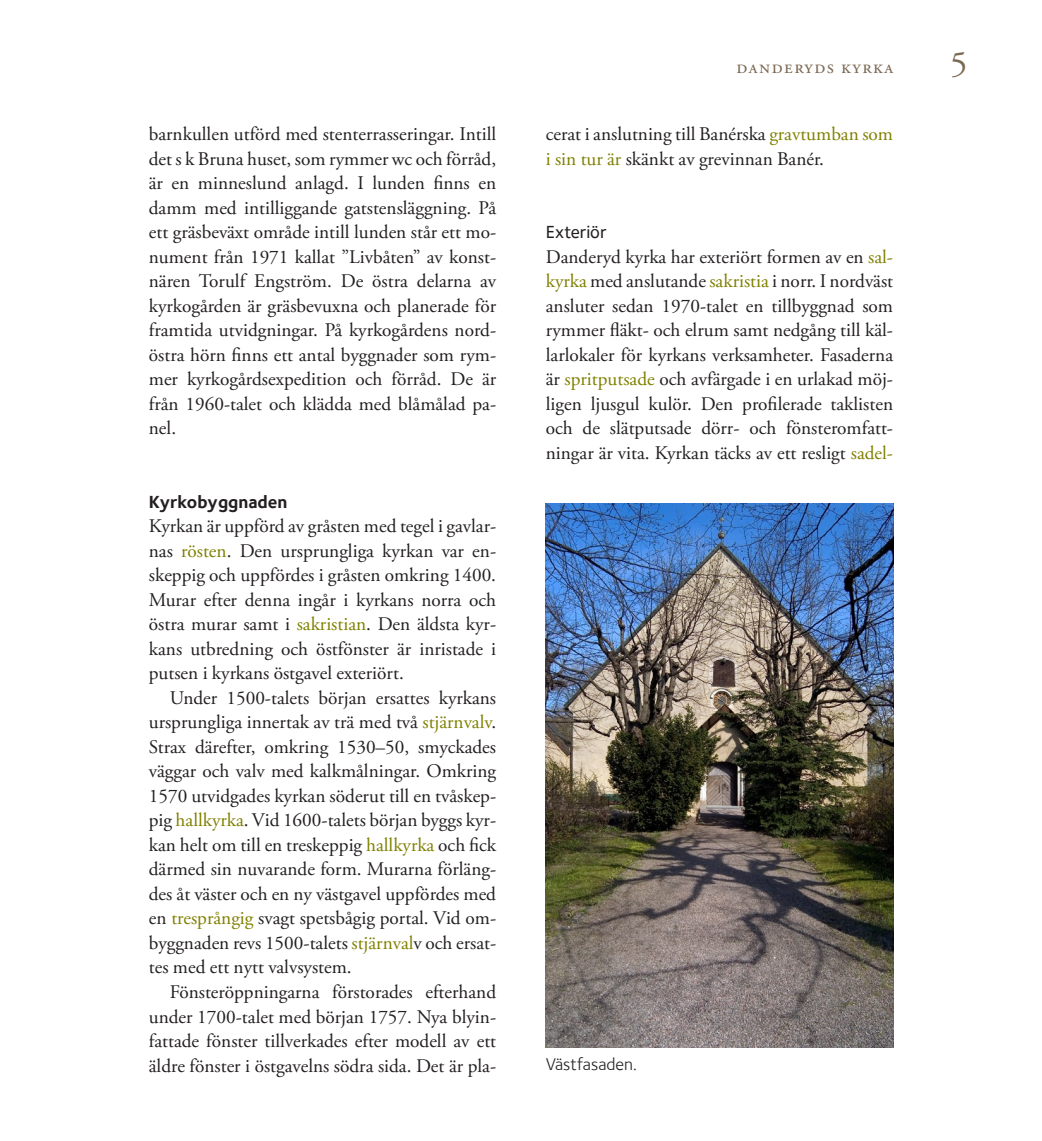
<style>
.page{position:relative;width:1042px;height:1141px;background:#fff}
.page>*{position:absolute;margin:0;border:0;box-sizing:border-box;transform-origin:0 0}
.Bröd_utan_indrag{font:35px "Adobe Garamond Pro";color:#7c6954}
.Bröd_med_indrag{font:19.25px/24.5px "Adobe Garamond Pro";color:#231f20;text-align:justify}
.Bröd_utan_indrag-2{font:19.25px/24.5px "Adobe Garamond Pro";color:#231f20;text-align:justify}
.Bröd_utan_indrag-3{font:19.25px "Adobe Garamond Pro";letter-spacing:.075em;color:#7c6954}
.Rubrik_3_gemena_svar{font:700 18.03px "Foundry Sterling";color:#231f20}
.Rubrik_4_gemena_svar{font:500 18.03px "Foundry Sterling";color:#231f20}
.Bildtext{font:17.5px "Foundry Sterling";letter-spacing:-.015em;color:#231f20}
.s1{color:#808000}
</style>
<div class="page">
<img style="left:546px;top:503px;width:347px;height:545px">
<p class="Bröd_med_indrag" style="left:149px;top:123px;width:349px">barnkullen utförd med stenterrasseringar. Intill det s k Bruna huset, som rymmer wc och förråd, är en minneslund anlagd. I lunden finns en damm med intilliggande gatstensläggning. På ett gräsbeväxt område intill lunden står ett mo&shy;nument från 1971 kallat ”Livbåten” av konst&shy;nären Torulf Engström. De östra delarna av kyrkogården är gräsbevuxna och planerade för framtida utvidgningar. På kyrkogårdens nord&shy;östra hörn finns ett antal byggnader som rym&shy;mer kyrkogårdsexpedition och förråd. De är från 1960-talet och klädda med blåmålad pa&shy;nel.</p>
<p class="Rubrik_3_gemena_svar" style="left:149px;top:491px;width:140px">Kyrkobyggnaden</p>
<p class="Bröd_utan_indrag-2" style="left:149px;top:515px;width:349px">Kyrkan är uppförd av gråsten med tegel i gavlar&shy;nas <span class="s1">rösten</span>. Den ursprungliga kyrkan var en&shy;skeppig och uppfördes i gråsten omkring 1400.<br>Murar efter denna ingår i kyrkans norra och östra murar samt i <span class="s1">sakristian</span>. Den äldsta kyr&shy;kans utbredning och östfönster är inristade i putsen i kyrkans östgavel exteriört.</p>
<p class="Bröd_med_indrag" style="left:149px;top:686px;width:349px;text-indent:21px">Under 1500-talets början ersattes kyrkans ursprungliga innertak av trä med två <span class="s1">stjärnvalv</span>.<br>Strax därefter, omkring 1530–50, smyckades väggar och valv med kalkmålningar. Omkring 1570 utvidgades kyrkan söderut till en tvåskep&shy;pig <span class="s1">hallkyrka</span>. Vid 1600-talets början byggs kyr&shy;kan helt om till en treskeppig <span class="s1">hallkyrka</span> och fick därmed sin nuvarande form. Murarna förläng&shy;des åt väster och en ny västgavel uppfördes med en <span class="s1">tresprångig</span> svagt spetsbågig portal. Vid om&shy;byggnaden revs 1500-talets <span class="s1">stjärnval</span>v och ersat&shy;tes med ett nytt valvsystem.</p>
<p class="Bröd_med_indrag" style="left:149px;top:980px;width:349px;text-indent:21px">Fönsteröppningarna förstorades efterhand under 1700-talet med början 1757. Nya blyin&shy;fattade fönster tillverkades efter modell av ett äldre fönster i östgavelns södra sida. Det är pla-</p>
<p class="Bröd_utan_indrag-3" style="left:736px;top:56px;width:158px">danderyds kyrka</p>
<p class="Bröd_med_indrag" style="left:546px;top:123px;width:349px">cerat i anslutning till Banérska <span class="s1">gravtumban som i sin tur är</span> skänkt av grevinnan Banér.</p>
<p class="Rubrik_4_gemena_svar" style="left:546px;top:222px;width:63px">Exteriör</p>
<p class="Bröd_utan_indrag-2" style="left:546px;top:245px;width:349px">Danderyd kyrka har exteriört formen av en <span class="s1">sal&shy;kyrka</span> med anslutande <span class="s1">sakristia</span> i norr. I nordväst ansluter sedan 1970-talet en tillbyggnad som rymmer fläkt- och elrum samt nedgång till käl&shy;larlokaler för kyrkans verksamheter. Fasaderna är <span class="s1">spritputsade</span> och avfärgade i en urlakad möj&shy;ligen ljusgul kulör. Den profilerade taklisten och de slätputsade dörr- och fönsteromfatt&shy;ningar är vita. Kyrkan täcks av ett resligt <span class="s1">sadel-</span></p>
<p class="Bildtext" style="left:546px;top:1054px;width:92px">Västfasaden.</p>
<p class="Bröd_utan_indrag" style="left:950px;top:43px;width:19px">5</p>
</div>
